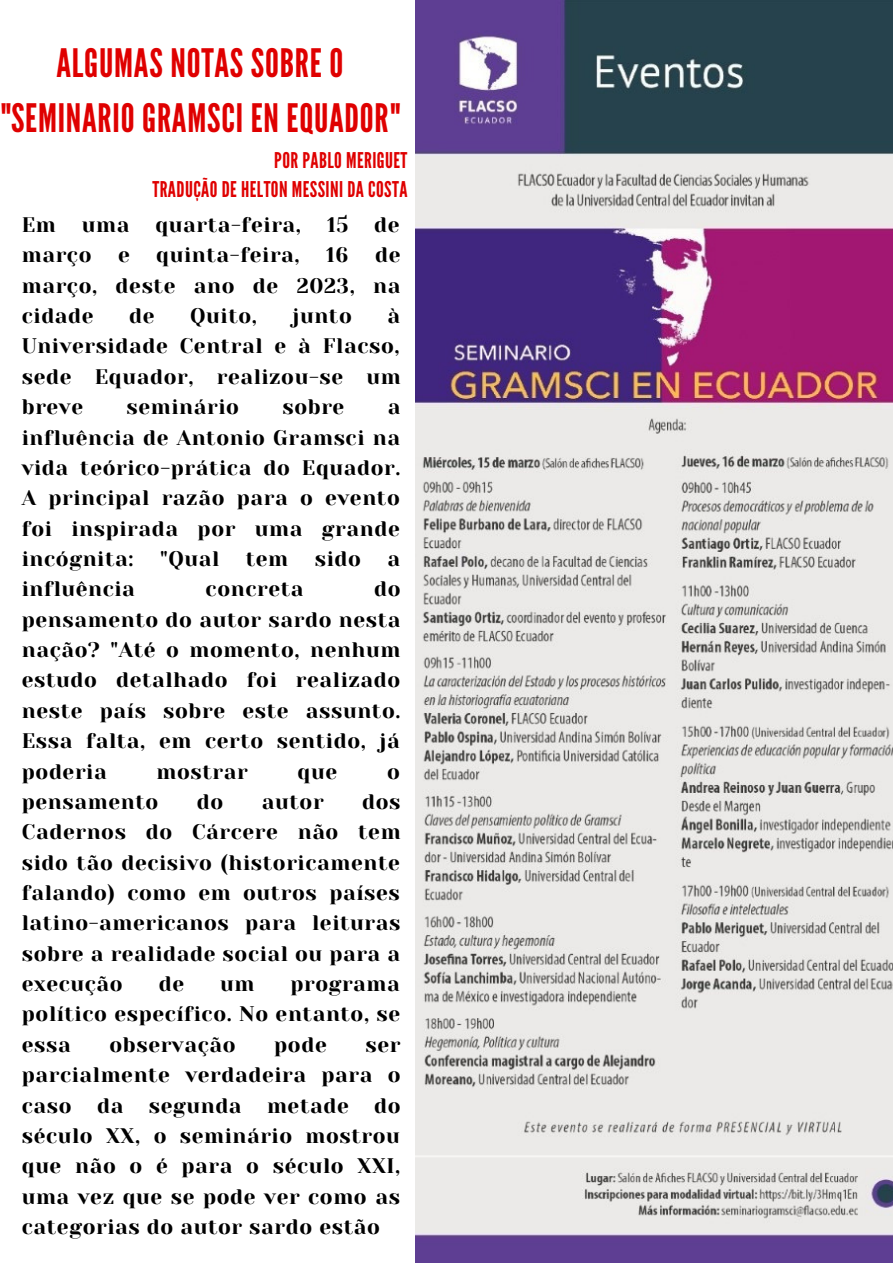
<style>
.page{position:relative;width:893px;height:1264px;background:#fff}
.page>*{position:absolute;margin:0;border:0;box-sizing:border-box;transform-origin:0 0}
.t1{font:39.15px/54.6px "League Gothic";letter-spacing:.02em;color:#df0000;text-align:center}
.t2{font:21.75px/29.5px "League Gothic";letter-spacing:.02em;color:#df0000;text-align:right}
.t3{font:21px/30.3px "Yeseva One";letter-spacing:.03em;color:#000;text-align:justify}
</style>
<div class="page">
<img style="left:415px;top:0;width:477px;height:1262px">
<h1 class="t1" style="left:0;top:37px;width:401px">ALGUMAS NOTAS SOBRE O "SEMINARIO GRAMSCI EN EQUADOR"</h1>
<p class="t2" style="left:152px;top:146px;width:256px">POR PABLO MERIGUET<br>TRADUÇÃO DE HELTON MESSINI DA COSTA</p>
<p class="t3" style="left:22px;top:210px;width:379px">Em uma quarta-feira, 15 de março</p>
<p class="t3" style="left:118px;top:240px;width:13px">e</p>
<p class="t3" style="left:156px;top:240px;width:145px">quinta-feira,</p>
<p class="t3" style="left:326px;top:240px;width:24px">16</p>
<p class="t3" style="left:22px;top:240px;width:380px;text-indent:353px">de março, deste ano de 2023, na cidade</p>
<p class="t3" style="left:129px;top:301px;width:27px">de</p>
<p class="t3" style="left:190px;top:301px;width:68px">Quito,</p>
<p class="t3" style="left:292px;top:301px;width:61px">junto</p>
<p class="t3" style="left:22px;top:301px;width:380px;text-indent:365px">à Universidade Central e à Flacso, sede Equador, realizou-se um breve</p>
<p class="t3" style="left:127px;top:392px;width:114px">seminário</p>
<p class="t3" style="left:282px;top:392px;width:63px">sobre</p>
<p class="t3" style="left:22px;top:392px;width:380px;text-indent:366px">a influência de Antonio Gramsci na vida teórico-prática do Equador.<br>A principal razão para o evento foi inspirada por uma grande incógnita:</p>
<p class="t3" style="left:160px;top:544px;width:61px">"Qual</p>
<p class="t3" style="left:246px;top:544px;width:44px">tem</p>
<p class="t3" style="left:315px;top:544px;width:48px">sido</p>
<p class="t3" style="left:387px;top:544px;width:14px">a</p>
<p class="t3" style="left:22px;top:574px;width:115px">influência</p>
<p class="t3" style="left:205px;top:574px;width:99px">concreta</p>
<p class="t3" style="left:22px;top:574px;width:380px;text-indent:352px">do pensamento do autor sardo nesta nação? "Até o momento, nenhum estudo detalhado foi realizado neste país sobre este assunto.<br>Essa falta, em certo sentido, já poderia</p>
<p class="t3" style="left:156px;top:756px;width:93px">mostrar</p>
<p class="t3" style="left:297px;top:756px;width:41px">que</p>
<p class="t3" style="left:387px;top:756px;width:14px">o</p>
<p class="t3" style="left:22px;top:786px;width:380px;text-indent:340px">dos Cadernos do Cárcere não tem sido tão decisivo (historicamente falando) como em outros países latino-americanos para leituras sobre a realidade social ou para a execução</p>
<p class="t3" style="left:22px;top:786px;width:138px">pensamento</p>
<p class="t3" style="left:197px;top:786px;width:28px">do</p>
<p class="t3" style="left:262px;top:786px;width:63px">autor</p>
<p class="t3" style="left:159px;top:968px;width:27px">de</p>
<p class="t3" style="left:220px;top:968px;width:36px">um</p>
<p class="t3" style="left:22px;top:968px;width:380px;text-indent:268px">programa político específico. No entanto, se essa</p>
<p class="t3" style="left:109px;top:1029px;width:128px">observação</p>
<p class="t3" style="left:274px;top:1029px;width:54px">pode</p>
<p class="t3" style="left:22px;top:1029px;width:380px;text-indent:343px">ser parcialmente verdadeira para o caso da segunda metade do século XX, o seminário mostrou que não o é para o século XXI, uma vez que se pode ver como as categorias do autor sardo estão</p>
</div>
